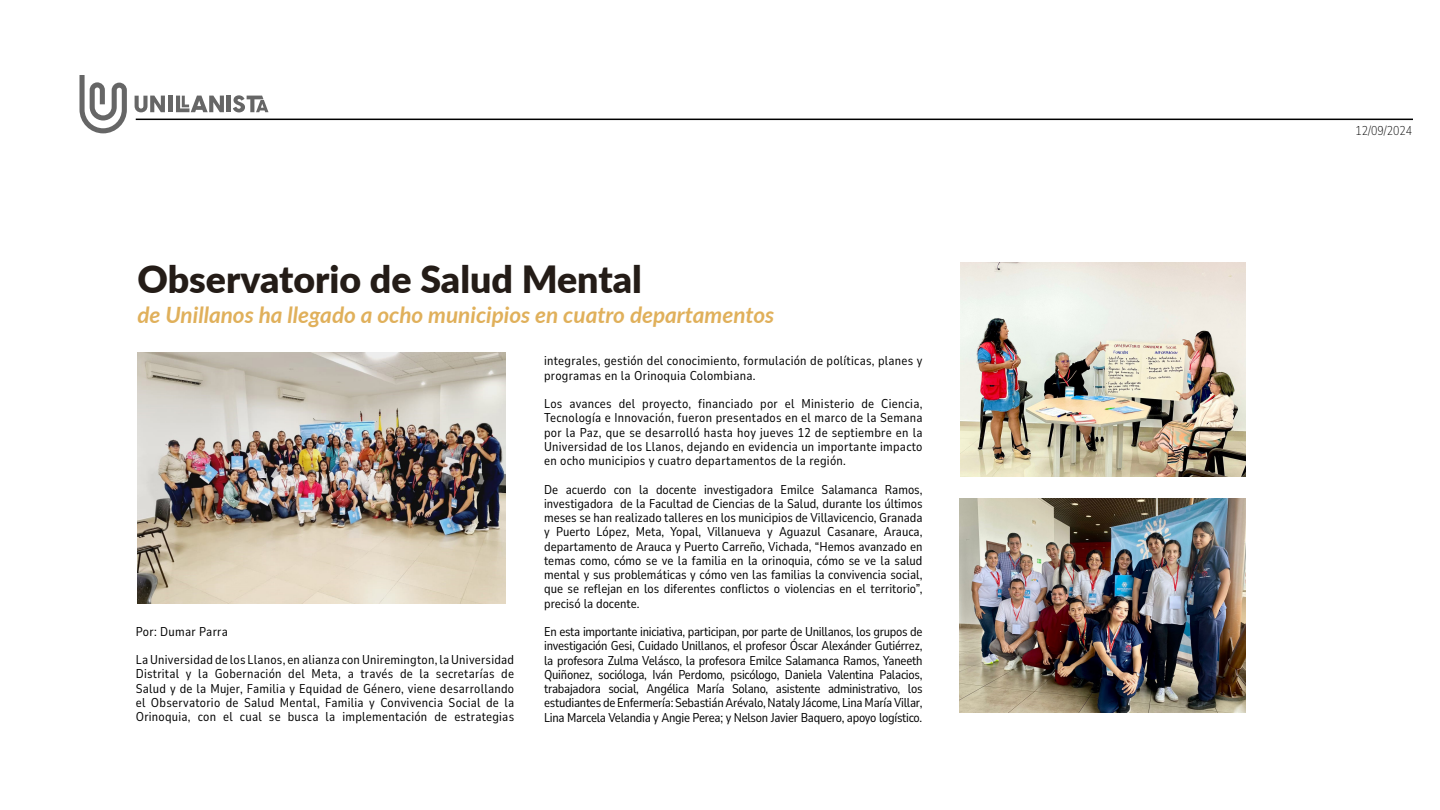
<style>
.page{position:relative;width:1440px;height:810px;background:#fff}
.page>*{position:absolute;margin:0;border:0;box-sizing:border-box;transform-origin:0 0}
.t1{font:900 37.5px "Lato";color:#241c17}
.t2{font:italic 700 22.5px "Lato";color:#e0b05b}
.t3{font:12.75px/14.2px "Nunito Sans 10 pt Condensed";letter-spacing:.02em;color:#000;text-align:justify}
.t4{font:200 12.75px "Nunito Sans 10 pt Condensed";color:#000}
</style>
<div class="page">
<hr style="left:136px;top:119px;width:1277px;height:1px;background:#000">
<div style="left:168px;top:96px;width:5px;height:16px;background:#666"></div>
<svg style="left:176px;top:96px;width:48px;height:16px"></svg>
<hr style="left:227px;top:96px;width:4px;height:16px;background:#666">
<svg style="left:233px;top:95px;width:35px;height:17px"></svg>
<svg style="left:135px;top:96px;width:30px;height:16px"></svg>
<svg style="left:80px;top:75px;width:47px;height:58px"></svg>
<img style="left:137px;top:352px;width:368px;height:251px">
<img style="left:960px;top:262px;width:285px;height:215px">
<img style="left:960px;top:498px;width:285px;height:214px">
<h1 class="t1" style="left:137px;top:251px;width:506px">Observatorio de Salud Mental</h1>
<h2 class="t2" style="left:137px;top:299px;width:638px">de Unillanos ha llegado a ocho municipios en cuatro departamentos</h2>
<p class="t3" style="left:136px;top:624px;width:94px">Por: Dumar Parra</p>
<p class="t3" style="left:136px;top:652px;width:380px">La Universidad de los Llanos, en alianza con Uniremington, la Universidad Distrital y la Gobernación del Meta, a través de la secretarías de Salud y de la Mujer, Familia y Equidad de Género, viene desarrollando el Observatorio de Salud Mental, Familia y Convivencia Social de la Orinoquia, con el cual se busca la implementación de estrategias</p>
<p class="t3" style="left:544px;top:353px;width:380px">integrales, gestión del conocimiento, formulación de políticas, planes y programas en la Orinoquia Colombiana.</p>
<p class="t3" style="left:544px;top:396px;width:380px">Los avances del proyecto, financiado por el Ministerio de Ciencia, Tecnología e Innovación, fueron presentados en el marco de la Semana por la Paz, que se desarrolló hasta hoy jueves 12 de septiembre en la Universidad de los Llanos, dejando en evidencia un importante impacto en ocho municipios y cuatro departamentos de la región.</p>
<p class="t3" style="left:544px;top:482px;width:380px">De acuerdo con la docente investigadora Emilce Salamanca Ramos, investigadora de la Facultad de Ciencias de la Salud, durante los últimos meses se han realizado talleres en los municipios de Villavicencio, Granada y Puerto López, Meta, Yopal, Villanueva y Aguazul Casanare, Arauca, departamento de Arauca y Puerto Carreño, Vichada, “Hemos avanzado en temas como, cómo se ve la familia en la orinoquia, cómo se ve la salud mental y sus problemáticas y cómo ven las familias la convivencia social, que se reflejan en los diferentes conflictos o violencias en el territorio”, precisó la docente.</p>
<p class="t3" style="left:544px;top:624px;width:380px">En esta importante iniciativa, participan, por parte de Unillanos, los grupos de investigación Gesi, Cuidado Unillanos, el profesor Óscar Alexánder Gutiérrez, la profesora Zulma Velásco, la profesora Emilce Salamanca Ramos, Yaneeth Quiñonez, socióloga, Iván Perdomo, psicólogo, Daniela Valentina Palacios, trabajadora social, Angélica María Solano, asistente administrativo, los estudiantes de Enfermería: Sebastián Arévalo, Nataly Jácome, Lina María Villar, Lina Marcela Velandia y Angie Perea; y Nelson Javier Baquero, apoyo logístico.</p>
<p class="t4" style="left:1356px;top:122px;width:58px">12/09/2024</p>
</div>
